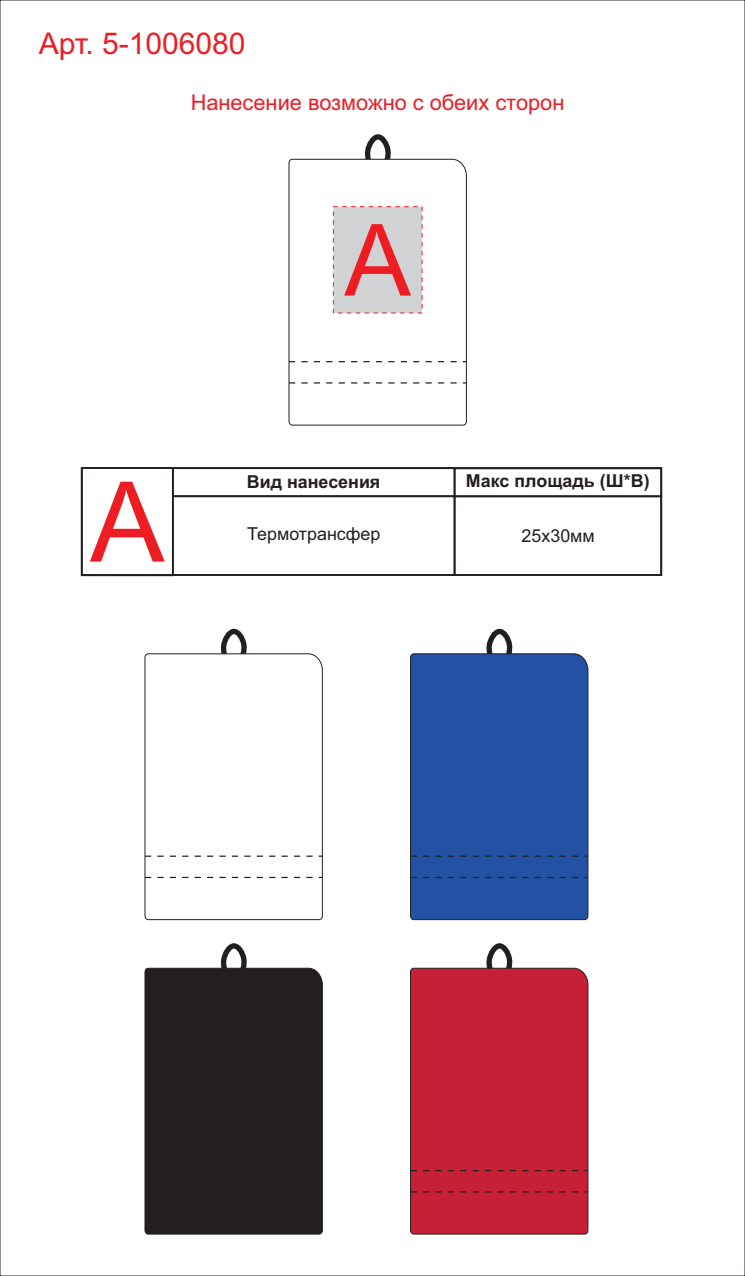
<style>
.page{position:relative;width:745px;height:1276px;background:#fff}
.page>*{position:absolute;margin:0;border:0;box-sizing:border-box;transform-origin:0 0}
.t1{font:111.62px "Arial";color:#ee1d23}
.t2{font:99.75px "Arial";color:#ee1d23}
.t3{font:30px "Arial";color:#ee1d23}
.t4{font:21.75px "Arial";color:#ee1d23}
.t5{font:700 17.88px "Arial";color:#231f20}
.t6{font:17.88px "Arial";color:#231f20}
</style>
<div class="page">
<svg style="left:364px;top:134px;width:30px;height:25px"></svg>
<svg style="left:220px;top:628px;width:27px;height:25px"></svg>
<svg style="left:220px;top:943px;width:27px;height:24px"></svg>
<svg style="left:486px;top:628px;width:27px;height:25px"></svg>
<svg style="left:486px;top:943px;width:27px;height:24px"></svg>
<svg style="left:288px;top:159px;width:179px;height:267px"></svg>
<svg style="left:144px;top:653px;width:179px;height:267px"></svg>
<div style="left:144px;top:967px;width:179px;height:267px;background:#231f20"></div>
<div style="left:410px;top:653px;width:178px;height:267px;background:#2352a4"></div>
<div style="left:410px;top:967px;width:178px;height:267px;background:#c71f36"></div>
<svg style="left:289px;top:382px;width:177px;height:1px"></svg>
<svg style="left:289px;top:361px;width:177px;height:1px"></svg>
<svg style="left:145px;top:877px;width:177px;height:1px"></svg>
<svg style="left:145px;top:855px;width:177px;height:2px"></svg>
<svg style="left:145px;top:1191px;width:177px;height:1px"></svg>
<svg style="left:145px;top:1170px;width:177px;height:1px"></svg>
<svg style="left:410px;top:877px;width:177px;height:1px"></svg>
<svg style="left:410px;top:855px;width:177px;height:2px"></svg>
<svg style="left:410px;top:1191px;width:177px;height:1px"></svg>
<svg style="left:410px;top:1170px;width:177px;height:1px"></svg>
<div style="left:332px;top:206px;width:90px;height:108px;background:#d1d2d4"></div>
<div style="left:172px;top:467px;width:283px;height:30px;border:2px solid #231f20"></div>
<div style="left:172px;top:495px;width:283px;height:81px;border:2px solid #231f20"></div>
<div style="left:453px;top:495px;width:208px;height:81px;border:2px solid #231f20"></div>
<div style="left:453px;top:467px;width:208px;height:30px;border:2px solid #231f20"></div>
<div style="left:81px;top:467px;width:93px;height:109px;border:2px solid #231f20"></div>
<h3 class="t3" style="left:39px;top:32px;width:208px">Арт. 5-1006080</h3>
<p class="t4" style="left:190px;top:94px;width:375px">Нанесение возможно с обеих сторон</p>
<h1 class="t1" style="left:90px;top:480px;width:76px">A</h1>
<h2 class="t2" style="left:344px;top:223px;width:68px">A</h2>
<p class="t5" style="left:247px;top:475px;width:135px">Вид нанесения</p>
<p class="t5" style="left:465px;top:474px;width:185px">Макс площадь (Ш*В)</p>
<p class="t6" style="left:247px;top:527px;width:134px">Термотрансфер</p>
<p class="t6" style="left:521px;top:529px;width:75px">25х30мм</p>
</div>
